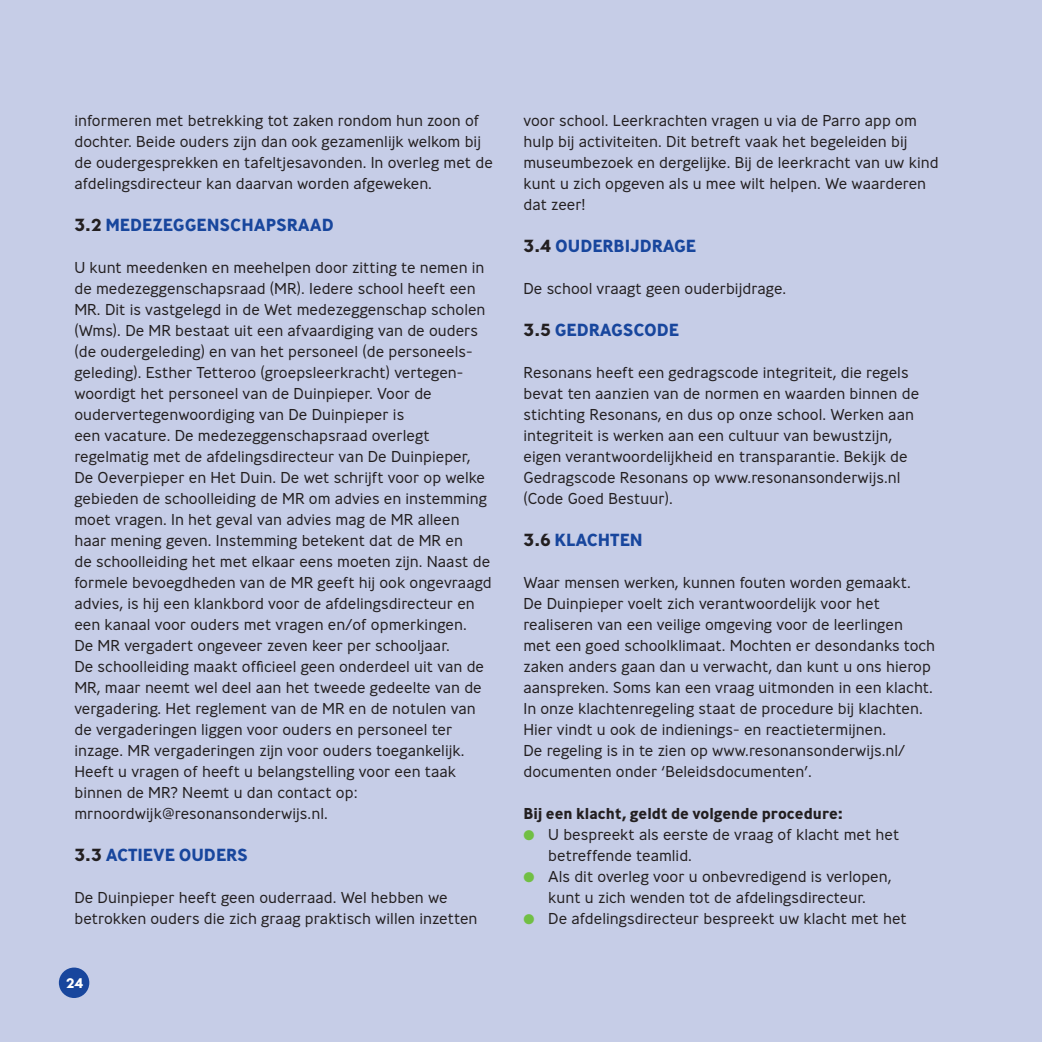
<style>
.page{position:relative;width:1042px;height:1042px;background:#c6cde7}
.page>*{position:absolute;margin:0;border:0;box-sizing:border-box;transform-origin:0 0}
.t1{font:700 17.5px "Ministry";color:#18469d}
.t2{font:300 15.75px/21px "Ministry";color:#231f20}
.t3{font:700 15.75px "Ministry";color:#231f20}
.t4{font:700 14px "Ministry";color:#fff}
.s1{color:#231f20}
.s2{color:#71bf44}
</style>
<div class="page">
<div style="left:59px;top:967px;width:30px;height:31px;background:#18469d;border-radius:50%"></div>
<p class="t2" style="left:74px;top:111px;width:420px">informeren met betrekking tot zaken rondom hun zoon of dochter. Beide ouders zijn dan ook gezamenlijk welkom bij de oudergesprekken en tafeltjesavonden. In overleg met de afdelingsdirecteur kan daarvan worden afgeweken.</p>
<p class="t1" style="left:74px;top:218px;width:261px"><span class="s1">3.2</span> MEDEZEGGENSCHAPSRAAD</p>
<p class="t2" style="left:74px;top:258px;width:419px">U kunt meedenken en meehelpen door zitting te nemen in de medezeggenschapsraad (MR). Iedere school heeft een MR. Dit is vastgelegd in de Wet medezeggenschap scholen (Wms). De MR bestaat uit een afvaardiging van de ouders (de oudergeleding) en van het personeel (de personeels&shy;geleding). Esther Tetteroo (groepsleerkracht) vertegen&shy;woordigt het personeel van de Duinpieper. Voor de oudervertegenwoordiging van De Duinpieper is<br>een vacature. De medezeggenschapsraad overlegt regelmatig met de afdelingsdirecteur van De Duinpieper, De Oeverpieper en Het Duin. De wet schrijft voor op welke gebieden de schoolleiding de MR om advies en instemming moet vragen. In het geval van advies mag de MR alleen haar mening geven. Instemming betekent dat de MR en<br>de schoolleiding het met elkaar eens moeten zijn. Naast de formele bevoegdheden van de MR geeft hij ook ongevraagd advies, is hij een klankbord voor de afdelingsdirecteur en een kanaal voor ouders met vragen en/of opmerkingen.<br>De MR vergadert ongeveer zeven keer per schooljaar.<br>De schoolleiding maakt officieel geen onderdeel uit van de MR, maar neemt wel deel aan het tweede gedeelte van de vergadering. Het reglement van de MR en de notulen van de vergaderingen liggen voor ouders en personeel ter inzage. MR vergaderingen zijn voor ouders toegankelijk.<br>Heeft u vragen of heeft u belangstelling voor een taak binnen de MR? Neemt u dan contact op: mrnoordwijk@resonansonderwijs.nl.</p>
<p class="t1" style="left:74px;top:848px;width:175px"><span class="s1">3.3</span> ACTIEVE OUDERS</p>
<p class="t2" style="left:74px;top:888px;width:404px">De Duinpieper heeft geen ouderraad. Wel hebben we betrokken ouders die zich graag praktisch willen inzetten</p>
<p class="t4" style="left:66px;top:977px;width:19px">24</p>
<p class="t2" style="left:523px;top:111px;width:417px">voor school. Leerkrachten vragen u via de Parro app om hulp bij activiteiten. Dit betreft vaak het begeleiden bij museumbezoek en dergelijke. Bij de leerkracht van uw kind kunt u zich opgeven als u mee wilt helpen. We waarderen dat zeer!</p>
<p class="t1" style="left:523px;top:239px;width:174px"><span class="s1">3.4</span> OUDERBIJDRAGE</p>
<p class="t2" style="left:523px;top:279px;width:264px">De school vraagt geen ouderbijdrage.</p>
<p class="t1" style="left:523px;top:323px;width:157px"><span class="s1">3.5</span> GEDRAGSCODE</p>
<p class="t2" style="left:523px;top:363px;width:397px">Resonans heeft een gedragscode integriteit, die regels bevat ten aanzien van de normen en waarden binnen de stichting Resonans, en dus op onze school. Werken aan integriteit is werken aan een cultuur van bewustzijn, eigen verantwoordelijkheid en transparantie. Bekijk de Gedragscode Resonans op www.resonansonderwijs.nl (Code Goed Bestuur).</p>
<p class="t1" style="left:523px;top:533px;width:121px"><span class="s1">3.6</span> KLACHTEN</p>
<p class="t2" style="left:523px;top:573px;width:413px">Waar mensen werken, kunnen fouten worden gemaakt.<br>De Duinpieper voelt zich verantwoordelijk voor het realiseren van een veilige omgeving voor de leerlingen<br>met een goed schoolklimaat. Mochten er desondanks toch zaken anders gaan dan u verwacht, dan kunt u ons hierop aanspreken. Soms kan een vraag uitmonden in een klacht.<br>In onze klachtenregeling staat de procedure bij klachten.<br>Hier vindt u ook de indienings- en reactietermijnen.<br>De regeling is in te zien op www.resonansonderwijs.nl/ documenten onder ‘Beleidsdocumenten’.</p>
<p class="t3" style="left:523px;top:807px;width:321px">Bij een klacht, geldt de volgende procedure:</p>
<p class="t2" style="left:548px;top:825px;width:353px;text-indent:-25px"><span class="s2">●</span> U bespreekt als eerste de vraag of klacht met het betreffende teamlid.</p>
<p class="t2" style="left:523px;top:867px;width:369px;text-align:center"><span class="s2">●</span> Als dit overleg voor u onbevredigend is verlopen, kunt u zich wenden tot de afdelingsdirecteur.</p>
<p class="t2" style="left:523px;top:909px;width:385px"><span class="s2">●</span> De afdelingsdirecteur bespreekt uw klacht met het</p>
</div>
